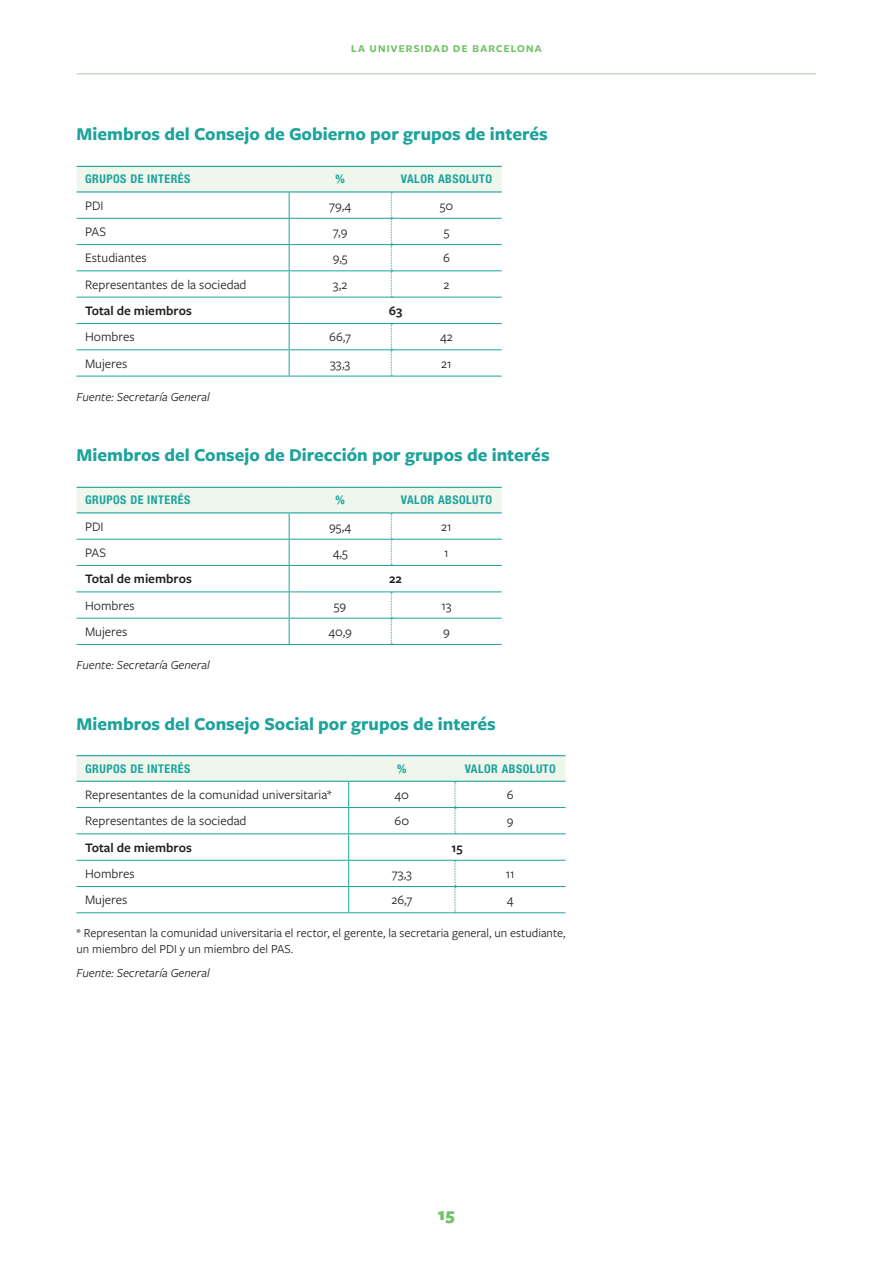
<style>
.page{position:relative;width:893px;height:1263px;background:#fff}
.page>*{position:absolute;margin:0;border:0;box-sizing:border-box;transform-origin:0 0}
.ladillo_2{font:700 18.75px "Freight Sans Pro";color:#1da39c}
.t1{font:900 18px "Freight Sans Pro";color:#71c167}
.t2{font:600 14.25px "Freight Sans Pro";letter-spacing:.04em;color:#71c167}
.Esquema_3_txt{font:13.5px "Freight Sans Pro";color:#231f20}
.Esquema_2_total{font:600 13.5px "Freight Sans Pro";color:#231f20}
.Esquema_3_txt-2{font:600 13.5px "Freight Sans Pro";color:#231f20}
.Notes_taula{font:12.75px/15.8px "Freight Sans Pro";color:#231f20}
.Font_taula{font:italic 12.75px "Freight Sans Pro";color:#231f20}
.Esquema_1_nivell{font:700 condensed 12px "Helvetica Neue LT Std";letter-spacing:.04em;color:#1da39c}
</style>
<div class="page">
<hr style="left:77px;top:73px;width:739px;height:2px;background:#c6e2bd">
<hr style="left:77px;top:376px;width:212px;height:1px;background:#1da39c">
<svg style="left:77px;top:167px;width:425px;height:209px"></svg>
<hr style="left:289px;top:218px;width:102px;height:1px;background:#1da39c">
<hr style="left:391px;top:218px;width:111px;height:1px;background:#1da39c">
<hr style="left:289px;top:244px;width:102px;height:1px;background:#1da39c">
<hr style="left:391px;top:244px;width:111px;height:1px;background:#1da39c">
<hr style="left:289px;top:270px;width:102px;height:1px;background:#1da39c">
<hr style="left:391px;top:270px;width:111px;height:1px;background:#1da39c">
<hr style="left:289px;top:297px;width:102px;height:1px;background:#1da39c">
<hr style="left:391px;top:297px;width:111px;height:1px;background:#1da39c">
<hr style="left:289px;top:323px;width:102px;height:1px;background:#1da39c">
<hr style="left:391px;top:323px;width:111px;height:1px;background:#1da39c">
<hr style="left:289px;top:349px;width:102px;height:1px;background:#1da39c">
<hr style="left:391px;top:349px;width:111px;height:1px;background:#1da39c">
<hr style="left:289px;top:376px;width:102px;height:1px;background:#1da39c">
<hr style="left:391px;top:376px;width:111px;height:1px;background:#1da39c">
<hr style="left:77px;top:166px;width:212px;height:1px;background:#1da39c">
<hr style="left:289px;top:166px;width:102px;height:1px;background:#1da39c">
<hr style="left:391px;top:166px;width:111px;height:1px;background:#1da39c">
<hr style="left:77px;top:191px;width:212px;height:2px;background:#1da39c">
<hr style="left:289px;top:191px;width:102px;height:2px;background:#1da39c">
<hr style="left:391px;top:191px;width:111px;height:2px;background:#1da39c">
<hr style="left:391px;top:644px;width:111px;height:1px;background:#1da39c">
<hr style="left:289px;top:644px;width:102px;height:1px;background:#1da39c">
<svg style="left:77px;top:488px;width:425px;height:156px"></svg>
<hr style="left:77px;top:644px;width:212px;height:1px;background:#1da39c">
<hr style="left:77px;top:487px;width:212px;height:1px;background:#1da39c">
<hr style="left:289px;top:487px;width:102px;height:1px;background:#1da39c">
<hr style="left:391px;top:487px;width:111px;height:1px;background:#1da39c">
<hr style="left:77px;top:512px;width:212px;height:1px;background:#1da39c">
<hr style="left:289px;top:512px;width:102px;height:1px;background:#1da39c">
<hr style="left:391px;top:512px;width:111px;height:1px;background:#1da39c">
<hr style="left:289px;top:591px;width:102px;height:1px;background:#1da39c">
<hr style="left:289px;top:618px;width:102px;height:1px;background:#1da39c">
<svg style="left:77px;top:756px;width:489px;height:156px"></svg>
<hr style="left:77px;top:755px;width:272px;height:1px;background:#1da39c">
<hr style="left:349px;top:755px;width:106px;height:1px;background:#1da39c">
<hr style="left:455px;top:755px;width:111px;height:1px;background:#1da39c">
<hr style="left:77px;top:781px;width:272px;height:1px;background:#1da39c">
<hr style="left:349px;top:781px;width:106px;height:1px;background:#1da39c">
<hr style="left:455px;top:781px;width:111px;height:1px;background:#1da39c">
<hr style="left:77px;top:807px;width:272px;height:1px;background:#1da39c">
<hr style="left:349px;top:807px;width:106px;height:1px;background:#1da39c">
<hr style="left:455px;top:807px;width:111px;height:1px;background:#1da39c">
<hr style="left:77px;top:833px;width:272px;height:1px;background:#1da39c">
<hr style="left:349px;top:833px;width:106px;height:1px;background:#1da39c">
<hr style="left:455px;top:833px;width:111px;height:1px;background:#1da39c">
<hr style="left:77px;top:860px;width:272px;height:1px;background:#1da39c">
<hr style="left:349px;top:860px;width:106px;height:1px;background:#1da39c">
<hr style="left:455px;top:860px;width:111px;height:1px;background:#1da39c">
<hr style="left:77px;top:886px;width:272px;height:1px;background:#1da39c">
<hr style="left:349px;top:886px;width:106px;height:1px;background:#1da39c">
<hr style="left:455px;top:886px;width:111px;height:1px;background:#1da39c">
<hr style="left:77px;top:912px;width:272px;height:1px;background:#1da39c">
<hr style="left:349px;top:912px;width:106px;height:1px;background:#1da39c">
<hr style="left:455px;top:912px;width:111px;height:1px;background:#1da39c">
<p class="t2" style="left:351px;top:38px;width:193px">la universidad de barcelona</p>
<p class="ladillo_2" style="left:77px;top:121px;width:473px">Miembros del Consejo de Gobierno por grupos de interés</p>
<p class="Esquema_1_nivell" style="left:85px;top:172px;width:107px">GRUPOS DE INTERÉS</p>
<p class="Esquema_1_nivell" style="left:335px;top:172px;width:11px">%</p>
<p class="Esquema_1_nivell" style="left:401px;top:172px;width:93px">VALOR ABSOLUTO</p>
<p class="Esquema_3_txt" style="left:85px;top:196px;width:20px">PDI</p>
<p class="Esquema_3_txt" style="left:329px;top:196px;width:24px">79,4</p>
<p class="Esquema_3_txt" style="left:440px;top:196px;width:15px">50</p>
<p class="Esquema_3_txt" style="left:85px;top:223px;width:22px">PAS</p>
<p class="Esquema_3_txt" style="left:333px;top:223px;width:16px">7,9</p>
<p class="Esquema_3_txt" style="left:444px;top:223px;width:7px">5</p>
<p class="Esquema_3_txt" style="left:85px;top:249px;width:63px">Estudiantes</p>
<p class="Esquema_3_txt" style="left:333px;top:249px;width:16px">9,5</p>
<p class="Esquema_3_txt" style="left:443px;top:249px;width:8px">6</p>
<p class="Esquema_3_txt" style="left:85px;top:275px;width:163px">Representantes de la sociedad</p>
<p class="Esquema_3_txt" style="left:333px;top:275px;width:16px">3,2</p>
<p class="Esquema_3_txt" style="left:443px;top:275px;width:7px">2</p>
<p class="Esquema_2_total" style="left:85px;top:301px;width:108px">Total de miembros</p>
<p class="Esquema_2_total" style="left:389px;top:301px;width:15px">63</p>
<p class="Esquema_3_txt" style="left:85px;top:328px;width:51px">Hombres</p>
<p class="Esquema_3_txt" style="left:329px;top:328px;width:23px">66,7</p>
<p class="Esquema_3_txt" style="left:440px;top:328px;width:14px">42</p>
<p class="Esquema_3_txt" style="left:85px;top:354px;width:44px">Mujeres</p>
<p class="Esquema_3_txt" style="left:330px;top:354px;width:21px">33,3</p>
<p class="Esquema_3_txt" style="left:441px;top:354px;width:12px">21</p>
<p class="Font_taula" style="left:77px;top:388px;width:135px">Fuente: Secretaría General</p>
<p class="ladillo_2" style="left:77px;top:442px;width:475px">Miembros del Consejo de Dirección por grupos de interés</p>
<p class="Esquema_1_nivell" style="left:85px;top:493px;width:107px">GRUPOS DE INTERÉS</p>
<p class="Esquema_1_nivell" style="left:335px;top:493px;width:11px">%</p>
<p class="Esquema_1_nivell" style="left:401px;top:493px;width:93px">VALOR ABSOLUTO</p>
<p class="Esquema_3_txt" style="left:85px;top:517px;width:20px">PDI</p>
<p class="Esquema_3_txt" style="left:329px;top:517px;width:24px">95,4</p>
<p class="Esquema_3_txt" style="left:441px;top:517px;width:12px">21</p>
<p class="Esquema_3_txt" style="left:85px;top:543px;width:22px">PAS</p>
<p class="Esquema_3_txt" style="left:333px;top:543px;width:16px">4,5</p>
<p class="Esquema_3_txt" style="left:444px;top:543px;width:6px">1</p>
<p class="Esquema_2_total" style="left:85px;top:570px;width:108px">Total de miembros</p>
<p class="Esquema_3_txt-2" style="left:389px;top:570px;width:14px">22</p>
<p class="Esquema_3_txt" style="left:85px;top:596px;width:51px">Hombres</p>
<p class="Esquema_3_txt" style="left:334px;top:596px;width:14px">59</p>
<p class="Esquema_3_txt" style="left:441px;top:596px;width:12px">13</p>
<p class="Esquema_3_txt" style="left:85px;top:622px;width:44px">Mujeres</p>
<p class="Esquema_3_txt" style="left:328px;top:622px;width:25px">40,9</p>
<p class="Esquema_3_txt" style="left:443px;top:622px;width:8px">9</p>
<p class="Font_taula" style="left:77px;top:656px;width:135px">Fuente: Secretaría General</p>
<p class="ladillo_2" style="left:77px;top:710px;width:421px">Miembros del Consejo Social por grupos de interés</p>
<p class="Esquema_1_nivell" style="left:85px;top:761px;width:107px">GRUPOS DE INTERÉS</p>
<p class="Esquema_1_nivell" style="left:397px;top:761px;width:11px">%</p>
<p class="Esquema_1_nivell" style="left:465px;top:761px;width:93px">VALOR ABSOLUTO</p>
<p class="Esquema_3_txt" style="left:85px;top:786px;width:248px">Representantes de la comunidad universitaria*</p>
<p class="Esquema_3_txt" style="left:395px;top:786px;width:16px">40</p>
<p class="Esquema_3_txt" style="left:507px;top:786px;width:8px">6</p>
<p class="Esquema_3_txt" style="left:85px;top:812px;width:163px">Representantes de la sociedad</p>
<p class="Esquema_3_txt" style="left:395px;top:812px;width:16px">60</p>
<p class="Esquema_3_txt" style="left:507px;top:812px;width:8px">9</p>
<p class="Esquema_2_total" style="left:85px;top:838px;width:108px">Total de miembros</p>
<p class="Esquema_3_txt-2" style="left:452px;top:838px;width:13px">15</p>
<p class="Esquema_3_txt" style="left:85px;top:865px;width:51px">Hombres</p>
<p class="Esquema_3_txt" style="left:392px;top:865px;width:21px">73,3</p>
<p class="Esquema_3_txt" style="left:506px;top:865px;width:10px">11</p>
<p class="Esquema_3_txt" style="left:85px;top:891px;width:44px">Mujeres</p>
<p class="Esquema_3_txt" style="left:391px;top:891px;width:22px">26,7</p>
<p class="Esquema_3_txt" style="left:507px;top:891px;width:8px">4</p>
<p class="Notes_taula" style="left:77px;top:925px;width:490px">* Representan la comunidad universitaria el rector, el gerente, la secretaria general, un estudiante, un miembro del PDI y un miembro del PAS.</p>
<p class="Font_taula" style="left:77px;top:965px;width:135px">Fuente: Secretaría General</p>
<h2 class="t1" style="left:438px;top:1201px;width:19px">15</h2>
</div>
